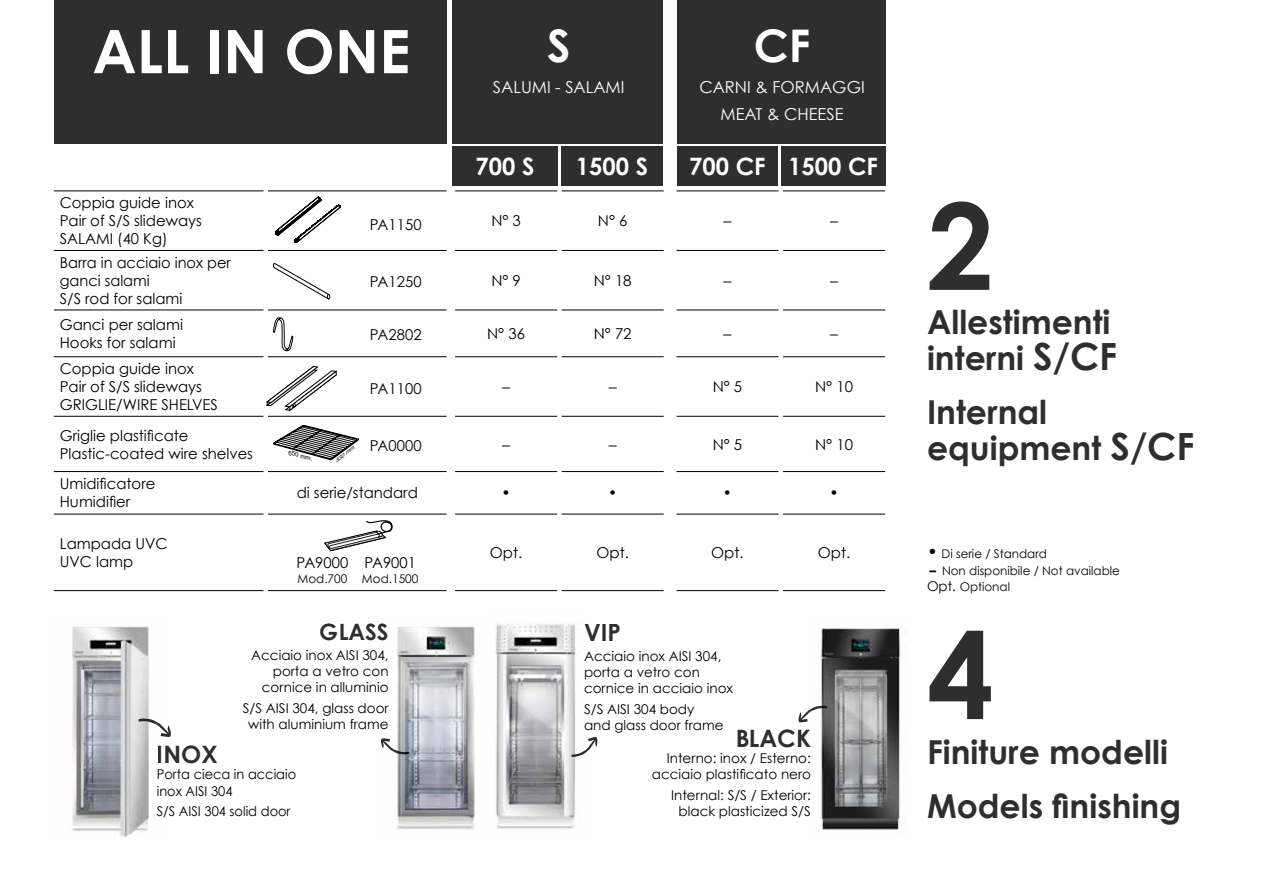
<style>
.page{position:relative;width:1263px;height:893px;background:#fff}
.page>*{position:absolute;margin:0;border:0;box-sizing:border-box;transform-origin:0 0}
.t1{font:700 120px "Century Gothic";color:#000}
.t2{font:700 60px "Century Gothic";color:#fff}
.t3{font:700 45px "Century Gothic";color:#fff}
.t4{font:700 33px/36px "Century Gothic";color:#000}
.t5{font:700 24px "Century Gothic";color:#fff}
.t6{font:700 24px "Century Gothic";color:#000}
.t7{font:700 22.5px "Century Gothic";color:#000}
.t8{font:16.5px/27px "Century Gothic";color:#fff;text-align:center}
.t9{font:15px/18px "Century Gothic";color:#000}
.t10{font:15px "Century Gothic";color:#000;scale:2 1}
.t11{font:13.5px/16.2px "Century Gothic";color:#000;text-align:right}
.t12{font:13.5px/16.2px "Century Gothic";color:#000;scale:.96 1}
.t13{font:12px/16.2px "Century Gothic";color:#000}
.t14{font:italic 6.3px "Arial";color:#000;scale:1.04 1}
.t15{font:italic 4.95px "Arial";color:#000;scale:1.29 1}
.s1{font-size:37.5px}
.s2{font-size:18px}
.s3{font-weight:700;font-size:13.5px}
.s4{font-size:13.5px}
</style>
<div class="page">
<div style="left:54px;top:0;width:392px;height:144px;background:#2e2e2e"></div>
<div style="left:677px;top:0;width:208px;height:144px;background:#2e2e2e"></div>
<div style="left:452px;top:0;width:210px;height:144px;background:#2e2e2e"></div>
<hr style="left:455px;top:191px;width:102px;height:1px;background:#000">
<hr style="left:562px;top:191px;width:102px;height:1px;background:#000">
<hr style="left:676px;top:191px;width:102px;height:1px;background:#000">
<hr style="left:783px;top:191px;width:102px;height:1px;background:#000">
<hr style="left:268px;top:250px;width:179px;height:1px;background:#000">
<hr style="left:455px;top:250px;width:102px;height:1px;background:#000">
<hr style="left:562px;top:250px;width:102px;height:1px;background:#000">
<hr style="left:676px;top:250px;width:102px;height:1px;background:#000">
<hr style="left:783px;top:250px;width:102px;height:1px;background:#000">
<hr style="left:268px;top:310px;width:179px;height:1px;background:#000">
<hr style="left:455px;top:310px;width:102px;height:1px;background:#000">
<hr style="left:562px;top:310px;width:102px;height:1px;background:#000">
<hr style="left:676px;top:310px;width:102px;height:1px;background:#000">
<hr style="left:783px;top:310px;width:102px;height:1px;background:#000">
<hr style="left:455px;top:356px;width:102px;height:1px;background:#000">
<hr style="left:562px;top:356px;width:102px;height:1px;background:#000">
<hr style="left:676px;top:356px;width:102px;height:1px;background:#000">
<hr style="left:783px;top:356px;width:102px;height:1px;background:#000">
<hr style="left:268px;top:416px;width:179px;height:1px;background:#000">
<hr style="left:455px;top:416px;width:102px;height:1px;background:#000">
<hr style="left:562px;top:416px;width:102px;height:1px;background:#000">
<hr style="left:676px;top:416px;width:102px;height:1px;background:#000">
<hr style="left:783px;top:416px;width:102px;height:1px;background:#000">
<hr style="left:455px;top:471px;width:102px;height:1px;background:#000">
<hr style="left:562px;top:471px;width:102px;height:1px;background:#000">
<hr style="left:676px;top:471px;width:102px;height:1px;background:#000">
<hr style="left:783px;top:471px;width:102px;height:1px;background:#000">
<hr style="left:268px;top:514px;width:179px;height:1px;background:#000">
<hr style="left:455px;top:514px;width:102px;height:1px;background:#000">
<hr style="left:562px;top:514px;width:102px;height:1px;background:#000">
<hr style="left:676px;top:514px;width:102px;height:1px;background:#000">
<hr style="left:783px;top:514px;width:102px;height:1px;background:#000">
<hr style="left:268px;top:590px;width:179px;height:1px;background:#000">
<hr style="left:455px;top:590px;width:102px;height:1px;background:#000">
<hr style="left:562px;top:590px;width:102px;height:1px;background:#000">
<hr style="left:676px;top:590px;width:102px;height:1px;background:#000">
<hr style="left:783px;top:590px;width:102px;height:1px;background:#000">
<hr style="left:268px;top:191px;width:179px;height:1px;background:#000">
<hr style="left:268px;top:356px;width:179px;height:1px;background:#000">
<hr style="left:268px;top:471px;width:179px;height:1px;background:#000">
<hr style="left:54px;top:191px;width:209px;height:1px;background:#000">
<hr style="left:54px;top:250px;width:209px;height:1px;background:#000">
<hr style="left:54px;top:310px;width:209px;height:1px;background:#000">
<hr style="left:54px;top:356px;width:209px;height:1px;background:#000">
<hr style="left:54px;top:416px;width:209px;height:1px;background:#000">
<hr style="left:54px;top:471px;width:209px;height:1px;background:#000">
<hr style="left:54px;top:514px;width:209px;height:1px;background:#000">
<hr style="left:54px;top:590px;width:209px;height:1px;background:#000">
<div style="left:452px;top:146px;width:105px;height:40px;background:#2e2e2e"></div>
<div style="left:561px;top:146px;width:101px;height:40px;background:#2e2e2e"></div>
<div style="left:677px;top:146px;width:101px;height:40px;background:#2e2e2e"></div>
<div style="left:781px;top:146px;width:104px;height:40px;background:#2e2e2e"></div>
<img style="left:71px;top:626px;width:78px;height:211px">
<svg style="left:138px;top:718px;width:33px;height:19px"></svg>
<img style="left:397px;top:626px;width:78px;height:204px">
<svg style="left:381px;top:738px;width:29px;height:16px"></svg>
<img style="left:495px;top:622px;width:85px;height:207px">
<svg style="left:571px;top:737px;width:26px;height:20px"></svg>
<img style="left:820px;top:627px;width:86px;height:203px">
<svg style="left:798px;top:706px;width:29px;height:16px"></svg>
<svg style="left:276px;top:197px;width:64px;height:46px"></svg>
<svg style="left:273px;top:263px;width:57px;height:36px"></svg>
<svg style="left:273px;top:318px;width:20px;height:33px"></svg>
<svg style="left:266px;top:366px;width:71px;height:45px"></svg>
<svg style="left:273px;top:425px;width:86px;height:35px"></svg>
<svg style="left:324px;top:520px;width:69px;height:31px"></svg>
<h2 class="t2" style="left:92px;top:14px;width:319px">ALL IN ONE</h2>
<h3 class="t3" style="left:547px;top:17px;width:25px">S</h3>
<p class="t8" style="left:493px;top:74px;width:133px">SALUMI - SALAMI</p>
<h3 class="t3" style="left:754px;top:17px;width:58px">CF</h3>
<p class="t8" style="left:699px;top:74px;width:167px">CARNI &amp; FORMAGGI<br>MEAT &amp; CHEESE</p>
<p class="t9" style="left:60px;top:194px;width:144px">Coppia guide inox<br>Pair of S/S slideways<br>SALAMI (40 Kg)</p>
<p class="t9" style="left:60px;top:253px;width:173px">Barra in acciaio inox per ganci salami<br>S/S rod for salami</p>
<p class="t9" style="left:370px;top:215px;width:53px">PA1150</p>
<p class="t9" style="left:370px;top:272px;width:53px">PA1250</p>
<h3 class="t5" style="left:475px;top:152px;width:60px">700 S</h3>
<h3 class="t5" style="left:576px;top:152px;width:74px">1500 S</h3>
<h3 class="t5" style="left:689px;top:152px;width:190px">700 CF 1500 CF</h3>
<p class="t9" style="left:491px;top:212px;width:31px">N° 3</p>
<p class="t9" style="left:598px;top:212px;width:31px">N° 6</p>
<p class="t10" style="left:722px;top:212px;width:6px">-</p>
<p class="t10" style="left:829px;top:212px;width:6px">-</p>
<p class="t9" style="left:491px;top:271px;width:31px">N° 9</p>
<p class="t9" style="left:594px;top:271px;width:39px">N° 18</p>
<p class="t10" style="left:722px;top:271px;width:6px">-</p>
<p class="t10" style="left:829px;top:271px;width:6px">-</p>
<p class="t9" style="left:60px;top:315px;width:125px">Ganci per salami<br>Hooks for salami</p>
<p class="t9" style="left:487px;top:324px;width:39px">N° 36</p>
<p class="t9" style="left:594px;top:324px;width:39px">N° 72</p>
<p class="t10" style="left:722px;top:324px;width:6px">-</p>
<p class="t10" style="left:829px;top:324px;width:6px">-</p>
<p class="t9" style="left:60px;top:359px;width:160px">Coppia guide inox<br>Pair of S/S slideways<br>GRIGLIE/WIRE SHELVES</p>
<p class="t9" style="left:370px;top:325px;width:53px">PA2802</p>
<p class="t10" style="left:501px;top:378px;width:6px">-</p>
<p class="t10" style="left:608px;top:378px;width:6px">-</p>
<p class="t9" style="left:713px;top:377px;width:31px">N° 5</p>
<p class="t9" style="left:815px;top:377px;width:39px">N° 10</p>
<p class="t9" style="left:370px;top:380px;width:53px">PA1100</p>
<p class="t9" style="left:60px;top:426px;width:195px">Griglie plastificate<br>Plastic-coated wire shelves</p>
<p class="t14" style="left:290px;top:448px;width:26px;rotate:15deg">650 mm.</p>
<p class="t15" style="left:333px;top:459px;width:21px;rotate:-39deg">530 mm.</p>
<p class="t9" style="left:370px;top:436px;width:53px">PA0000</p>
<p class="t10" style="left:501px;top:435px;width:6px">-</p>
<p class="t10" style="left:608px;top:435px;width:6px">-</p>
<p class="t9" style="left:713px;top:435px;width:31px">N° 5</p>
<p class="t9" style="left:815px;top:435px;width:39px">N° 10</p>
<p class="t9" style="left:60px;top:475px;width:97px">Umidificatore<br>Humidifier</p>
<p class="t9" style="left:297px;top:484px;width:123px">di serie/standard</p>
<p class="t9" style="left:502px;top:484px;width:11px">•</p>
<p class="t9" style="left:608px;top:484px;width:11px">•</p>
<p class="t9" style="left:723px;top:484px;width:11px">•</p>
<p class="t9" style="left:829px;top:484px;width:11px">•</p>
<p class="t9" style="left:60px;top:534px;width:109px">Lampada UVC<br>UVC lamp</p>
<p class="t9" style="left:490px;top:543px;width:34px">Opt.</p>
<p class="t9" style="left:596px;top:543px;width:34px">Opt.</p>
<p class="t9" style="left:711px;top:543px;width:34px">Opt.</p>
<p class="t9" style="left:818px;top:543px;width:34px">Opt.</p>
<p class="t9" style="left:364px;top:554px;width:53px">PA9001</p>
<p class="t13" style="left:362px;top:570px;width:58px">Mod.1500</p>
<p class="t9" style="left:297px;top:554px;width:53px">PA9000</p>
<p class="t13" style="left:297px;top:570px;width:51px">Mod.700</p>
<h3 class="t7" style="left:320px;top:618px;width:70px">GLASS</h3>
<p class="t11" style="left:251px;top:647px;width:139px">Acciaio inox AISI 304, porta a vetro con cornice in alluminio</p>
<p class="t11" style="left:243px;top:700px;width:147px;text-align:center">S/S AISI 304, glass door with aluminium frame</p>
<h3 class="t6" style="left:157px;top:739px;width:62px">INOX</h3>
<p class="t12" style="left:157px;top:766px;width:147px">Porta cieca in acciaio inox AISI 304</p>
<p class="t12" style="left:157px;top:803px;width:141px">S/S AISI 304 solid door</p>
<h3 class="t6" style="left:584px;top:617px;width:38px">VIP</h3>
<p class="t11" style="left:584px;top:647px;width:150px;text-align:left">Acciaio inox AISI 304, porta a vetro con cornice in acciaio inox</p>
<p class="t11" style="left:584px;top:700px;width:141px;text-align:left">S/S AISI 304 body and glass door frame</p>
<h3 class="t6" style="left:735px;top:723px;width:77px">BLACK</h3>
<p class="t11" style="left:652px;top:750px;width:161px">Interno: inox / Esterno: acciaio plastificato nero</p>
<p class="t11" style="left:671px;top:787px;width:141px;text-align:center">Internal: S/S / Exterior: black plasticized S/S</p>
<h1 class="t1" style="left:927px;top:171px;width:69px">2</h1>
<h3 class="t4" style="left:927px;top:304px;width:192px">Allestimenti interni <span class="s1">S/CF</span></h3>
<h3 class="t4" style="left:927px;top:394px;width:269px">Internal equipment <span class="s1">S/CF</span></h3>
<p class="t13" style="left:927px;top:546px;width:121px"><span class="s2">•</span> Di serie / Standard</p>
<p class="t13" style="left:927px;top:562px;width:194px"><span class="s3">-</span> Non disponibile / Not available<br><span class="s4">Opt.</span> Optional</p>
<h1 class="t1" style="left:927px;top:600px;width:69px">4</h1>
<h3 class="t4" style="left:927px;top:724px;width:256px;line-height:54px">Finiture modelli<br>Models finishing</h3>
</div>
